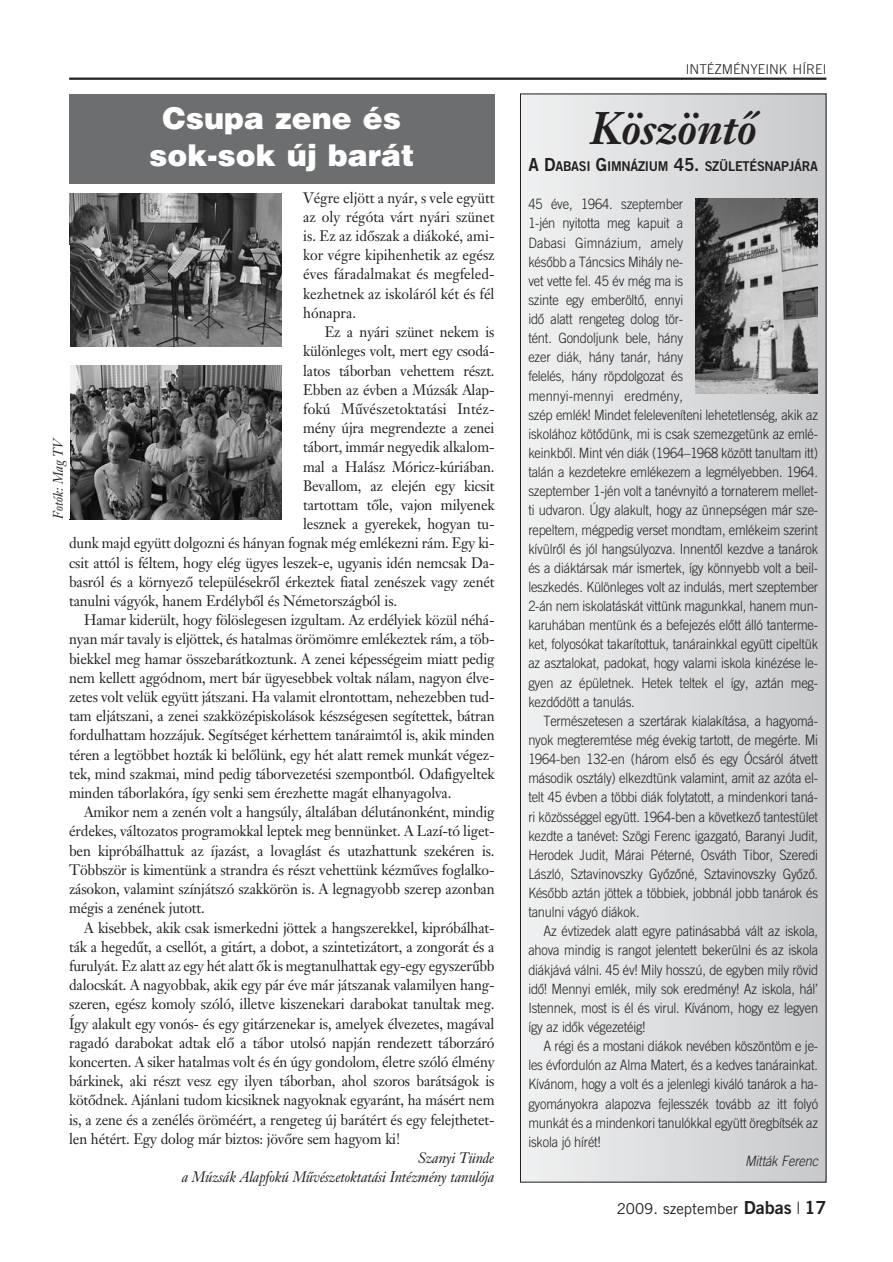
<style>
.page{position:relative;width:893px;height:1262px;background:#fff}
.page>*{position:absolute;margin:0;border:0;box-sizing:border-box;transform-origin:0 0}
.t1{font:italic 700 45px "Janson Type";color:#231f20;scale:.95 1}
.t2{font:900 30px/37.5px "Gs Helvetica";color:#fff;text-align:center}
.t3{font:15px/19.2px "Janson Type";letter-spacing:-.015em;color:#231f20;text-align:justify;scale:.95 1}
.t4{font:italic 15px/19.2px "Janson Type";letter-spacing:-.015em;color:#231f20;text-align:right;scale:.95 1}
.t5{font:15px "Janson Type";letter-spacing:.01em;color:#231f20;scale:.95 1}
.t6{font:15px "Trade Gothic";color:#231f20}
.t7{font:300 14.25px/19px "Trade Gothic";letter-spacing:-.015em;color:#231f20;text-align:justify;scale:.9 1}
.t8{font:italic 300 14.25px "Trade Gothic";letter-spacing:-.015em;color:#231f20;scale:.9 1}
.t9{font:13.5px "Trade Gothic Bold Two";letter-spacing:-.02em;color:#231f20;scale:.95 1}
.t10{font:300 13.5px "Trade Gothic";color:#231f20}
.t11{font:italic 13.5px "Janson Type";color:#231f20;scale:.95 1}
.s1{font-size:18px}
.s2{font-family:"Trade Gothic Bold Two";font-size:18px}
</style>
<div class="page">
<hr style="left:69px;top:78px;width:757px;height:2px;background:#231f20">
<svg style="left:797px;top:1201px;width:1px;height:13px"></svg>
<img style="left:69px;top:193px;width:213px;height:154px">
<img style="left:70px;top:366px;width:212px;height:153px">
<div style="left:520px;top:94px;width:306px;height:1088px;background:linear-gradient(to right,#f1f1f2,#c7c8ca)"></div>
<div style="left:69px;top:94px;width:425px;height:89px;background:#6c6e70"></div>
<img style="left:696px;top:199px;width:121px;height:194px">
<h2 class="t2" style="left:149px;top:101px;width:267px">Csupa zene és sok-sok új barát</h2>
<p class="t3" style="left:303px;top:190px;width:203px">Végre eljött a nyár, s vele együtt az oly régóta várt nyári szünet is. Ez az idôszak a diákoké, ami&shy;kor végre kipihenhetik az egész éves fáradalmakat és megfeled&shy;kezhetnek az iskoláról két és fél hónapra.</p>
<p class="t3" style="left:325px;top:325px;width:180px">Ez a nyári szünet nekem is</p>
<p class="t3" style="left:303px;top:344px;width:203px">különleges volt, mert egy csodá-</p>
<p class="t3" style="left:303px;top:363px;width:203px">latos táborban vehettem részt.</p>
<p class="t3" style="left:303px;top:382px;width:203px">Ebben az évben a Múzsák Alap-</p>
<p class="t5" style="left:303px;top:403px;width:203px">fokú Mûvészetoktatási Intéz-</p>
<p class="t3" style="left:303px;top:421px;width:203px">mény újra megrendezte a zenei</p>
<p class="t3" style="left:303px;top:440px;width:203px">tábort, immár negyedik alkalom-</p>
<p class="t3" style="left:303px;top:459px;width:203px">mal a Halász Móricz-kúriában.</p>
<p class="t3" style="left:303px;top:478px;width:203px">Bevallom, az elején egy kicsit</p>
<p class="t3" style="left:303px;top:497px;width:203px">tartottam tôle, vajon milyenek</p>
<p class="t3" style="left:303px;top:517px;width:203px">lesznek a gyerekek, hogyan tu-</p>
<p class="t3" style="left:69px;top:536px;width:449px">dunk majd együtt dolgozni és hányan fognak még emlékezni rám. Egy ki-</p>
<p class="t3" style="left:69px;top:555px;width:449px">csit attól is féltem, hogy elég ügyes leszek-e, ugyanis idén nemcsak Da-</p>
<p class="t3" style="left:69px;top:574px;width:449px">basról és a környezô településekrôl érkeztek fiatal zenészek vagy zenét</p>
<p class="t3" style="left:69px;top:593px;width:347px">tanulni vágyók, hanem Erdélybôl és Németországból is.</p>
<p class="t3" style="left:84px;top:613px;width:433px">Hamar kiderült, hogy fölöslegesen izgultam. Az erdélyiek közül néhá-</p>
<p class="t3" style="left:69px;top:632px;width:449px">nyan már tavaly is eljöttek, és hatalmas örömömre emlékeztek rám, a töb-</p>
<p class="t3" style="left:69px;top:651px;width:449px">biekkel meg hamar összebarátkoztunk. A zenei képességeim miatt pedig</p>
<p class="t3" style="left:69px;top:670px;width:449px">nem kellett aggódnom, mert bár ügyesebbek voltak nálam, nagyon élve-</p>
<p class="t3" style="left:69px;top:689px;width:449px">zetes volt velük együtt játszani. Ha valamit elrontottam, nehezebben tud-</p>
<p class="t3" style="left:69px;top:709px;width:449px">tam eljátszani, a zenei szakközépiskolások készségesen segítettek, bátran</p>
<p class="t3" style="left:69px;top:728px;width:449px">fordulhattam hozzájuk. Segítséget kérhettem tanáraimtól is, akik minden</p>
<p class="t3" style="left:69px;top:747px;width:449px">téren a legtöbbet hozták ki belôlünk, egy hét alatt remek munkát végez-</p>
<p class="t3" style="left:69px;top:766px;width:449px">tek, mind szakmai, mind pedig táborvezetési szempontból. Odafigyeltek</p>
<p class="t3" style="left:69px;top:785px;width:404px">minden táborlakóra, így senki sem érezhette magát elhanyagolva.</p>
<p class="t3" style="left:84px;top:805px;width:433px">Amikor nem a zenén volt a hangsúly, általában délutánonként, mindig</p>
<p class="t3" style="left:69px;top:824px;width:449px">érdekes, változatos programokkal leptek meg bennünket. A Lazí-tó liget-</p>
<p class="t3" style="left:69px;top:843px;width:449px">ben kipróbálhattuk az íjazást, a lovaglást és utazhattunk szekéren is.</p>
<p class="t3" style="left:69px;top:862px;width:449px">Többször is kimentünk a strandra és részt vehettünk kézmûves foglalko-</p>
<p class="t3" style="left:69px;top:881px;width:449px">zásokon, valamint színjátszó szakkörön is. A legnagyobb szerep azonban</p>
<p class="t3" style="left:69px;top:901px;width:144px">mégis a zenének jutott.</p>
<p class="t3" style="left:84px;top:920px;width:433px">A kisebbek, akik csak ismerkedni jöttek a hangszerekkel, kipróbálhat-</p>
<p class="t3" style="left:69px;top:939px;width:449px">ták a hegedût, a csellót, a gitárt, a dobot, a szintetizátort, a zongorát és a</p>
<p class="t3" style="left:69px;top:958px;width:449px">furulyát. Ez alatt az egy hét alatt ôk is megtanulhattak egy-egy egyszerûbb</p>
<p class="t3" style="left:69px;top:977px;width:449px">dalocskát. A nagyobbak, akik egy pár éve már játszanak valamilyen hang-</p>
<p class="t3" style="left:69px;top:997px;width:449px">szeren, egész komoly szóló, illetve kiszenekari darabokat tanultak meg.</p>
<p class="t3" style="left:69px;top:1016px;width:449px">Így alakult egy vonós- és egy gitárzenekar is, amelyek élvezetes, magával</p>
<p class="t3" style="left:69px;top:1035px;width:449px">ragadó darabokat adtak elô a tábor utolsó napján rendezett táborzáró</p>
<p class="t3" style="left:69px;top:1054px;width:449px">koncerten. A siker hatalmas volt és én úgy gondolom, életre szóló élmény</p>
<p class="t3" style="left:69px;top:1073px;width:449px">bárkinek, aki részt vesz egy ilyen táborban, ahol szoros barátságok is</p>
<p class="t3" style="left:69px;top:1093px;width:449px">kötôdnek. Ajánlani tudom kicsiknek nagyoknak egyaránt, ha másért nem</p>
<p class="t3" style="left:69px;top:1112px;width:449px">is, a zene és a zenélés öröméért, a rengeteg új barátért és egy felejthetet-</p>
<p class="t3" style="left:69px;top:1131px;width:350px">len hétért. Egy dolog már biztos: jövôre sem hagyom ki!</p>
<p class="t4" style="left:182px;top:1150px;width:331px">Szanyi Tünde<br>a Múzsák Alapfokú Mûvészetoktatási Intézmény tanulója</p>
<p class="t11" style="left:53px;top:519px;width:87px;rotate:-90deg">Fotók: Mag TV</p>
<p class="t10" style="left:685px;top:64px;width:142px">INTÉZMÉNYEINK HÍREI</p>
<h1 class="t1" style="left:589px;top:112px;width:177px">Köszöntô</h1>
<p class="t9" style="left:528px;top:161px;width:306px"><span class="s1">A D</span>ABASI <span class="s1">G</span>IMNÁZIUM <span class="s1">45.</span> SZÜLETÉSNAPJÁRA</p>
<p class="t7" style="left:528px;top:196px;width:323px;text-align:left">45 éve, 1964. szeptember<br>1-jén nyitotta meg kapuit a<br>Dabasi Gimnázium, amely<br>késôbb a Táncsics Mihály ne-<br>vet vette fel. 45 év még ma is<br>szinte egy emberöltô, ennyi<br>idô alatt rengeteg dolog tör-<br>tént. Gondoljunk bele, hány<br>ezer diák, hány tanár, hány<br>felelés, hány röpdolgozat és<br>mennyi-mennyi eredmény,<br>szép emlék! Mindet feleleveníteni lehetetlenség, akik az iskolához kötôdünk, mi is csak szemezgetünk az emlé&shy;keinkbôl. Mint vén diák (1964–1968 között tanultam itt) talán a kezdetekre emlékezem a legmélyebben. 1964. szeptember 1-jén volt a tanévnyitó a tornaterem mellet&shy;ti udvaron. Úgy alakult, hogy az ünnepségen már sze&shy;repeltem, mégpedig verset mondtam, emlékeim szerint kívülrôl és jól hangsúlyozva. Innentôl kezdve a tanárok és a diáktársak már ismertek, így könnyebb volt a beil&shy;leszkedés. Különleges volt az indulás, mert szeptember 2-án nem iskolatáskát vittünk magunkkal, hanem mun&shy;karuhában mentünk és a befejezés elôtt álló tanterme&shy;ket, folyosókat takarítottuk, tanárainkkal együtt cipeltük az asztalokat, padokat, hogy valami iskola kinézése le&shy;gyen az épületnek. Hetek teltek el így, aztán meg&shy;kezdôdött a tanulás.</p>
<p class="t7" style="left:528px;top:712px;width:323px;text-indent:15px">Természetesen a szertárak kialakítása, a hagyomá&shy;nyok megteremtése még évekig tartott, de megérte. Mi 1964-ben 132-en (három elsô és egy Ócsáról átvett második osztály) elkezdtünk valamint, amit az azóta el&shy;telt 45 évben a többi diák folytatott, a mindenkori taná&shy;ri közösséggel együtt. 1964-ben a következô tantestület kezdte a tanévet: Szögi Ferenc igazgató, Baranyi Judit, Herodek Judit, Márai Péterné, Osváth Tibor, Szeredi László, Sztavinovszky Gyôzôné, Sztavinovszky Gyôzô.<br>Késôbb aztán jöttek a többiek, jobbnál jobb tanárok és tanulni vágyó diákok.</p>
<p class="t7" style="left:528px;top:923px;width:323px;text-indent:15px">Az évtizedek alatt egyre patinásabbá vált az iskola, ahova mindig is rangot jelentett bekerülni és az iskola diákjává válni. 45 év! Mily hosszú, de egyben mily rövid idô! Mennyi emlék, mily sok eredmény! Az iskola, hál’ Istennek, most is él és virul. Kívánom, hogy ez legyen így az idôk végezetéig!</p>
<p class="t7" style="left:528px;top:1037px;width:323px;text-indent:15px">A régi és a mostani diákok nevében köszöntöm e je&shy;les évfordulón az Alma Matert, és a kedves tanárainkat.<br>Kívánom, hogy a volt és a jelenlegi kiváló tanárok a ha&shy;gyományokra alapozva fejlesszék tovább az itt folyó munkát és a mindenkori tanulókkal együtt öregbítsék az iskola jó hírét!</p>
<p class="t8" style="left:745px;top:1155px;width:83px">Mitták Ferenc</p>
<p class="t6" style="left:616px;top:1203px;width:211px">2009. szeptember <span class="s2">Dabas 17</span></p>
</div>
